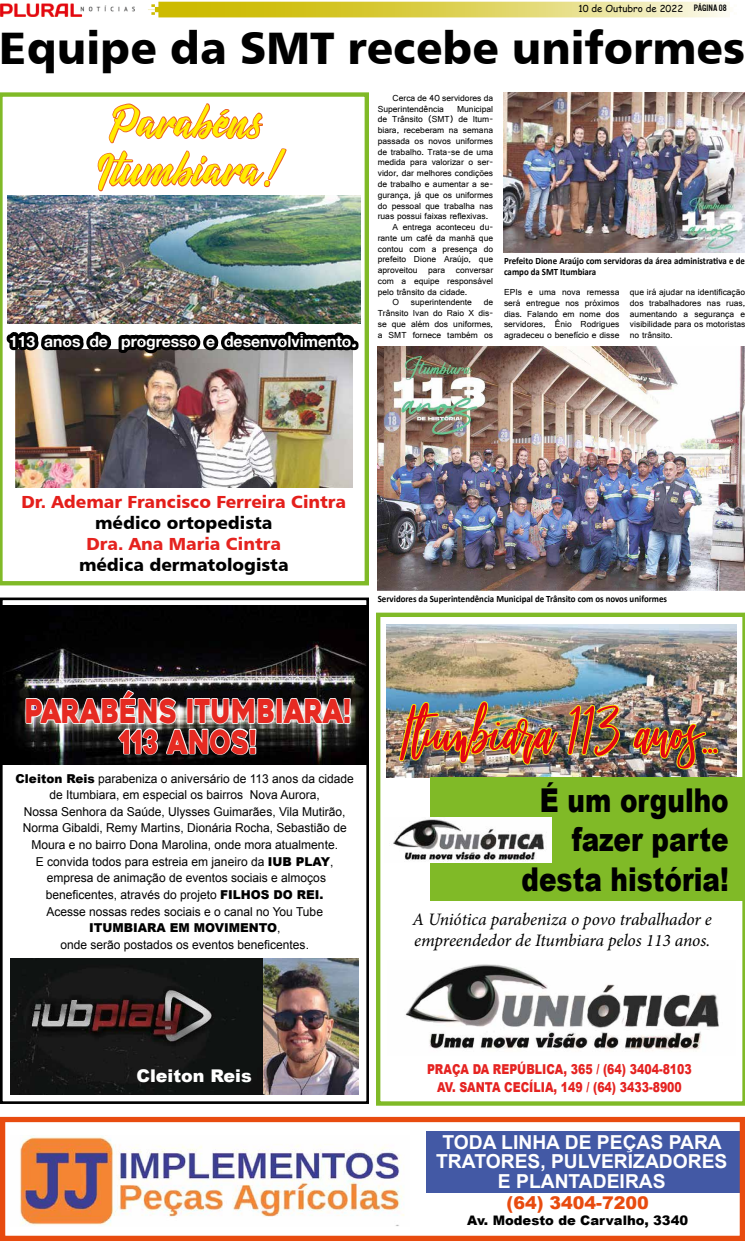
<style>
.page{position:relative;width:745px;height:1241px;background:#fff}
.page>*{position:absolute;margin:0;border:0;box-sizing:border-box;transform-origin:0 0}
.t1{font:70px "Beautiful Bloom";color:#e30613}
.t2{font:45.5px "Humanist 777 BT Black B";color:#000}
.t3{font:39.38px/47.2px "De Hangster Free Demo";color:#ffed00}
.t4{font:900 32.81px/39.4px "Arial";color:#000;text-align:right;scale:.8 1}
.t5{font:32.81px/30.6px "Heavitas";color:#e62a22;text-align:center;scale:.8 1}
.t6{font:700 19.25px/19.2px "Arial";color:#fff;text-align:center}
.t7{font:italic 17.5px/21px "Minion Pro";letter-spacing:-.005em;color:#000}
.t8{font:17.5px "Humanist 777 BT Black B";color:#000}
.t9{font:17.5px "Humanist 777 BT Black B";color:#e41f1b}
.t10{font:17.5px "Humanist 777 BT Black B";color:#e5231f}
.t11{font:900 17.5px "Arial";color:#e84b0f}
.t12{font:900 17.5px "Arial";color:#fff}
.t13{font:15.75px "Alte Haas Grotesk Bold";color:#fff}
.t14{font:900 13.65px/18.4px "Arial";color:#e52321;text-align:center;scale:.8 1}
.t15{font:900 13.12px "Arial";color:#000}
.t16{font:12.25px/16.6px "Arial";color:#000;text-align:center}
.t17{font:700 9.62px/11.5px "Calibri";color:#000;scale:.92 1}
.t18{font:9.62px "Comic Sans MS";color:#000}
.t19{font:9.19px/10.8px "Gautami";color:#000;text-align:justify}
.s1{font-family:"U.S.101"}
.s2{font-weight:900}
</style>
<div class="page">
<img style="left:4px;top:605px;width:361px;height:159px">
<svg style="left:148px;top:2px;width:582px;height:15px;background:#ded35d"></svg>
<img style="left:0;top:3px;width:135px;height:14px">
<div style="left:425px;top:1130px;width:314px;height:62px;background:#4359a5"></div>
<div style="left:0;top:1116px;width:744px;height:124px;border:5px solid #e84b0f"></div>
<img style="left:20px;top:1135px;width:384px;height:90px">
<img style="left:11px;top:958px;width:347px;height:136px">
<div style="left:0;top:597px;width:369px;height:506px;border:3px solid #000"></div>
<svg style="left:24px;top:623px;width:328px;height:142px;background:#3f3e3e"></svg>
<svg style="left:376px;top:612px;width:368px;height:493px"></svg>
<img style="left:387px;top:959px;width:347px;height:95px">
<img style="left:398px;top:679px;width:222px;height:86px">
<img style="left:631px;top:679px;width:87px;height:91px">
<img style="left:384px;top:817px;width:167px;height:45px">
<svg style="left:0;top:92px;width:369px;height:493px"></svg>
<img style="left:16px;top:386px;width:336px;height:101px">
<svg style="left:96px;top:102px;width:190px;height:91px"></svg>
<img style="left:3px;top:229px;width:359px;height:157px">
<img style="left:7px;top:196px;width:353px;height:127px">
<img style="left:377px;top:346px;width:367px;height:245px">
<svg style="left:376px;top:578px;width:293px;height:38px"></svg>
<img style="left:503px;top:92px;width:241px;height:148px">
<svg style="left:503px;top:240px;width:241px;height:13px;background:#8c7e7c"></svg>
<p class="t18" style="left:578px;top:2px;width:150px">10 de Outubro de 2022 <span class="s1">PÁGINa 08</span></p>
<h2 class="t2" style="left:0;top:19px;width:746px">Equipe da SMT recebe uniformes</h2>
<h3 class="t3" style="left:98px;top:100px;width:176px">Parabéns<br>Itumbiara!</h3>
<h3 class="t13" style="left:9px;top:331px;width:348px">113 anos de progresso e desenvolvimento.</h3>
<p class="t19" style="left:377px;top:92px;width:117px;text-indent:15px">Cerca de 40 servidores da<br>Superintendência</p>
<p class="t19" style="left:457px;top:103px;width:37px">Municipal</p>
<p class="t19" style="left:377px;top:114px;width:117px">de Trânsito (SMT) de Itum-</p>
<p class="t19" style="left:377px;top:125px;width:117px">biara, receberam na semana</p>
<p class="t19" style="left:377px;top:135px;width:117px">passada os novos uniformes</p>
<p class="t19" style="left:377px;top:146px;width:117px">de trabalho. Trata-se de uma</p>
<p class="t19" style="left:377px;top:157px;width:117px">medida para valorizar o ser-</p>
<p class="t19" style="left:377px;top:168px;width:117px">vidor, dar melhores condições</p>
<p class="t19" style="left:377px;top:178px;width:117px">de trabalho e aumentar a se-</p>
<p class="t19" style="left:377px;top:189px;width:117px">gurança, já que os uniformes</p>
<p class="t19" style="left:377px;top:200px;width:117px">do pessoal que trabalha nas</p>
<p class="t19" style="left:377px;top:211px;width:112px">ruas possui faixas reflexivas.</p>
<p class="t19" style="left:392px;top:221px;width:102px">A entrega aconteceu du-</p>
<p class="t19" style="left:377px;top:232px;width:117px">rante um café da manhã que</p>
<p class="t19" style="left:377px;top:243px;width:117px">contou com a presença do</p>
<p class="t19" style="left:377px;top:254px;width:117px">prefeito Dione Araújo, que</p>
<p class="t19" style="left:377px;top:264px;width:117px">aproveitou para conversar</p>
<p class="t19" style="left:377px;top:275px;width:117px">com a equipe responsável</p>
<p class="t19" style="left:377px;top:286px;width:91px">pelo trânsito da cidade.</p>
<p class="t19" style="left:392px;top:297px;width:8px">O</p>
<p class="t19" style="left:410px;top:297px;width:62px">superintendente</p>
<p class="t17" style="left:503px;top:254px;width:263px">Prefeito Dione Araújo com servidoras da área administrativa e de campo da SMT Itumbiara</p>
<p class="t19" style="left:377px;top:297px;width:117px;text-indent:106px">de Trânsito Ivan do Raio X dis&shy;se que além dos uniformes, a SMT fornece também os</p>
<p class="t19" style="left:503px;top:286px;width:117px">EPIs e uma nova remessa será entregue nos próximos dias. Falando em nome dos servidores, Ênio Rodrigues agradeceu o benefício e disse</p>
<p class="t19" style="left:629px;top:286px;width:117px">que irá ajudar na identificação dos trabalhadores nas ruas, aumentando a segurança e visibilidade para os motoristas no trânsito.</p>
<h3 class="t9" style="left:21px;top:490px;width:326px">Dr. Ademar Francisco Ferreira Cintra</h3>
<h3 class="t8" style="left:95px;top:511px;width:179px">médico ortopedista</h3>
<h3 class="t10" style="left:86px;top:532px;width:196px">Dra. Ana Maria Cintra</h3>
<h3 class="t8" style="left:79px;top:553px;width:211px">médica dermatologista</h3>
<p class="t17" style="left:377px;top:592px;width:316px">Servidores da Superintendência Municipal de Trânsito com os novos uniformes</p>
<h3 class="t5" style="left:25px;top:696px;width:409px">PARABÉNS ITUMBIARA!<br>113 ANOS!</h3>
<p class="t16" style="left:16px;top:770px;width:339px"><span class="s2">Cleiton Reis</span> parabeniza o aniversário de 113 anos da cidade de Itumbiara, em especial os bairros Nova Aurora,<br>Nossa Senhora da Saúde, Ulysses Guimarães, Vila Mutirão, Norma Gibaldi, Remy Martins, Dionária Rocha, Sebastião de Moura e no bairro Dona Marolina, onde mora atualmente.<br>E convida todos para estreia em janeiro da <span class="s2">IUB PLAY</span>, empresa de animação de eventos sociais e almoços beneficentes, através do projeto <span class="s2">FILHOS DO REI.<br></span>Acesse nossas redes sociais e o canal no You Tube <span class="s2">ITUMBIARA EM MOVIMENTO</span>,<br>onde serão postados os eventos beneficentes.</p>
<h1 class="t1" style="left:402px;top:693px;width:318px">Itumbiara 113 anos...</h1>
<h3 class="t4" style="left:521px;top:779px;width:260px">É um orgulho fazer parte desta história!</h3>
<h3 class="t7" style="left:412px;top:908px;width:301px">A Uniótica parabeniza o povo trabalhador e empreendedor de Itumbiara pelos 113 anos.</h3>
<h3 class="t12" style="left:136px;top:1062px;width:117px">Cleiton Reis</h3>
<h3 class="t14" style="left:427px;top:1059px;width:332px">PRAÇA DA REPÚBLICA, 365 / (64) 3404-8103<br>AV. SANTA CECÍLIA, 149 / (64) 3433-8900</h3>
<h3 class="t6" style="left:436px;top:1132px;width:292px">TODA LINHA DE PEÇAS PARA<br>TRATORES, PULVERIZADORES<br>E PLANTADEIRAS</h3>
<h3 class="t11" style="left:506px;top:1189px;width:143px">(64) 3404-7200</h3>
<h3 class="t15" style="left:467px;top:1210px;width:222px">Av. Modesto de Carvalho, 3340</h3>
</div>
